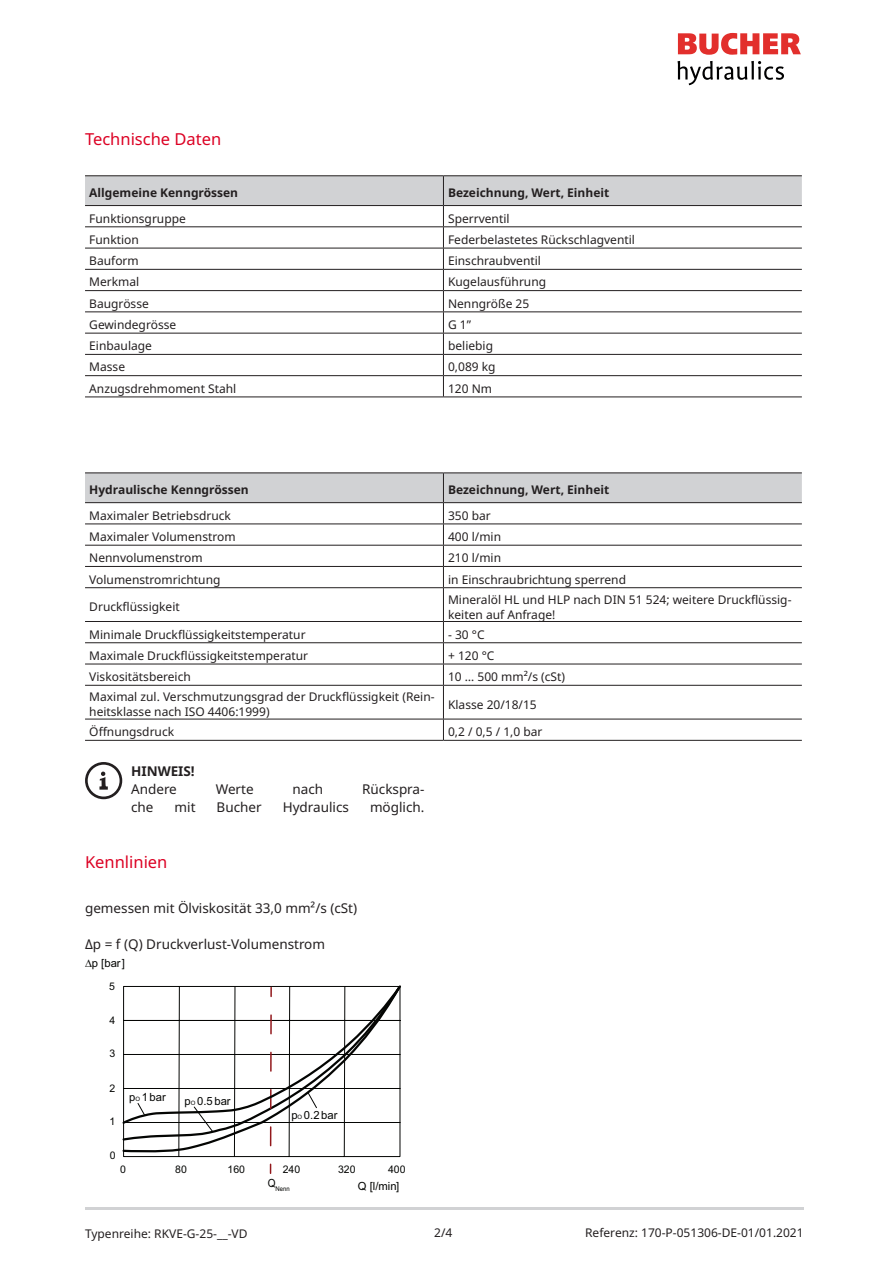
<style>
.page{position:relative;width:893px;height:1263px;background:#fff}
.page>*{position:absolute;margin:0;border:0;box-sizing:border-box;transform-origin:0 0}
.t1{font:16.5px "Noto Sans";color:#dc0023}
.picture_H1{font:13.5px "Noto Sans";color:#231f20}
.text{font:13.5px "Noto Sans";color:#231f20}
.picture_H1_bold{font:700 13.5px "Noto Sans";color:#231f20}
.table_text{font:12px/15px "Noto Sans";color:#231f20}
.H_1_table{font:700 12px "Noto Sans";color:#231f20}
.reference{font:12px "Noto Sans";color:#231f20}
.date{font:12px "Noto Sans";color:#231f20}
.page_nuber{font:12px "Noto Sans";color:#231f20}
.t2{font:11.25px "Arial";color:#040503}
.t3{font:10.5px "Arial";color:#040503}
.t4{font:6.6px "Arial";color:#040503;scale:.9 1}
.s1{font-size:6px}
</style>
<div class="page">
<svg style="left:678px;top:33px;width:123px;height:22px"></svg>
<svg style="left:677px;top:61px;width:107px;height:24px"></svg>
<hr style="left:85px;top:1208px;width:719px;height:2px;background:#d1d2d4">
<hr style="left:443px;top:396px;width:359px;height:1px;background:#231f20">
<svg style="left:85px;top:176px;width:717px;height:220px"></svg>
<hr style="left:85px;top:175px;width:358px;height:1px;background:#231f20">
<hr style="left:443px;top:175px;width:359px;height:1px;background:#231f20">
<hr style="left:85px;top:205px;width:358px;height:1px;background:#231f20">
<hr style="left:443px;top:205px;width:359px;height:1px;background:#231f20">
<hr style="left:85px;top:226px;width:358px;height:1px;background:#231f20">
<hr style="left:85px;top:248px;width:358px;height:1px;background:#231f20">
<hr style="left:85px;top:269px;width:358px;height:1px;background:#231f20">
<hr style="left:85px;top:290px;width:358px;height:1px;background:#231f20">
<hr style="left:85px;top:311px;width:358px;height:1px;background:#231f20">
<hr style="left:85px;top:333px;width:358px;height:1px;background:#231f20">
<hr style="left:85px;top:354px;width:358px;height:1px;background:#231f20">
<hr style="left:85px;top:375px;width:358px;height:1px;background:#231f20">
<hr style="left:85px;top:396px;width:358px;height:1px;background:#231f20">
<svg style="left:85px;top:588px;width:717px;height:152px"></svg>
<hr style="left:443px;top:587px;width:359px;height:1px;background:#231f20">
<hr style="left:443px;top:588px;width:1px;height:33px;background:#231f20">
<hr style="left:443px;top:621px;width:359px;height:1px;background:#231f20">
<hr style="left:443px;top:642px;width:359px;height:1px;background:#231f20">
<hr style="left:443px;top:664px;width:359px;height:1px;background:#231f20">
<svg style="left:443px;top:622px;width:1px;height:63px"></svg>
<hr style="left:443px;top:685px;width:359px;height:1px;background:#231f20">
<hr style="left:443px;top:686px;width:1px;height:33px;background:#231f20">
<hr style="left:443px;top:719px;width:359px;height:1px;background:#231f20">
<svg style="left:443px;top:719px;width:1px;height:21px"></svg>
<hr style="left:443px;top:740px;width:359px;height:1px;background:#231f20">
<svg style="left:85px;top:473px;width:717px;height:114px"></svg>
<hr style="left:85px;top:472px;width:358px;height:1px;background:#231f20">
<hr style="left:443px;top:472px;width:359px;height:1px;background:#231f20">
<hr style="left:85px;top:502px;width:358px;height:1px;background:#231f20">
<hr style="left:443px;top:502px;width:359px;height:1px;background:#231f20">
<hr style="left:85px;top:523px;width:358px;height:1px;background:#231f20">
<hr style="left:85px;top:545px;width:358px;height:1px;background:#231f20">
<hr style="left:85px;top:566px;width:358px;height:1px;background:#231f20">
<hr style="left:85px;top:587px;width:358px;height:1px;background:#231f20">
<hr style="left:85px;top:621px;width:358px;height:1px;background:#231f20">
<hr style="left:85px;top:642px;width:358px;height:1px;background:#231f20">
<hr style="left:85px;top:664px;width:358px;height:1px;background:#231f20">
<hr style="left:85px;top:685px;width:358px;height:1px;background:#231f20">
<hr style="left:85px;top:719px;width:358px;height:1px;background:#231f20">
<hr style="left:85px;top:740px;width:358px;height:1px;background:#231f20">
<svg style="left:85px;top:762px;width:37px;height:37px"></svg>
<svg style="left:122px;top:985px;width:279px;height:172px"></svg>
<h2 class="t1" style="left:85px;top:128px;width:138px">Technische Daten</h2>
<p class="H_1_table" style="left:89px;top:184px;width:150px">Allgemeine Kenngrössen</p>
<p class="H_1_table" style="left:448px;top:184px;width:163px">Bezeichnung, Wert, Einheit</p>
<p class="table_text" style="left:89px;top:211px;width:98px">Funktionsgruppe</p>
<p class="table_text" style="left:448px;top:211px;width:63px">Sperrventil</p>
<p class="table_text" style="left:89px;top:232px;width:51px">Funktion</p>
<p class="table_text" style="left:448px;top:232px;width:188px">Federbelastetes Rückschlagventil</p>
<p class="table_text" style="left:89px;top:254px;width:51px">Bauform</p>
<p class="table_text" style="left:448px;top:254px;width:94px">Einschraubventil</p>
<p class="table_text" style="left:89px;top:275px;width:52px">Merkmal</p>
<p class="table_text" style="left:448px;top:275px;width:100px">Kugelausführung</p>
<p class="table_text" style="left:89px;top:296px;width:61px">Baugrösse</p>
<p class="table_text" style="left:448px;top:296px;width:83px">Nenngröße 25</p>
<p class="table_text" style="left:89px;top:317px;width:88px">Gewindegrösse</p>
<p class="table_text" style="left:448px;top:317px;width:25px">G 1”</p>
<p class="table_text" style="left:89px;top:339px;width:64px">Einbaulage</p>
<p class="table_text" style="left:448px;top:339px;width:46px">beliebig</p>
<p class="table_text" style="left:89px;top:360px;width:37px">Masse</p>
<p class="table_text" style="left:448px;top:360px;width:49px">0,089 kg</p>
<p class="table_text" style="left:89px;top:381px;width:149px">Anzugsdrehmoment Stahl</p>
<p class="table_text" style="left:448px;top:381px;width:46px">120 Nm</p>
<p class="H_1_table" style="left:89px;top:481px;width:161px">Hydraulische Kenngrössen</p>
<p class="H_1_table" style="left:448px;top:481px;width:163px">Bezeichnung, Wert, Einheit</p>
<p class="table_text" style="left:89px;top:508px;width:143px">Maximaler Betriebsdruck</p>
<p class="table_text" style="left:448px;top:508px;width:44px">350 bar</p>
<p class="table_text" style="left:89px;top:529px;width:148px">Maximaler Volumenstrom</p>
<p class="table_text" style="left:448px;top:529px;width:55px">400 l/min</p>
<p class="table_text" style="left:89px;top:551px;width:115px">Nennvolumenstrom</p>
<p class="table_text" style="left:448px;top:551px;width:55px">210 l/min</p>
<p class="table_text" style="left:89px;top:572px;width:133px">Volumenstromrichtung</p>
<p class="table_text" style="left:448px;top:572px;width:180px">in Einschraubrichtung sperrend</p>
<p class="table_text" style="left:89px;top:599px;width:92px">Druckflüssigkeit</p>
<p class="table_text" style="left:448px;top:592px;width:345px">Mineralöl HL und HLP nach DIN 51 524; weitere Druckflüssig&shy;keiten auf Anfrage!</p>
<p class="table_text" style="left:89px;top:627px;width:218px">Minimale Druckflüssigkeitstemperatur</p>
<p class="table_text" style="left:448px;top:627px;width:38px">- 30 °C</p>
<p class="table_text" style="left:89px;top:648px;width:220px">Maximale Druckflüssigkeitstemperatur</p>
<p class="table_text" style="left:448px;top:648px;width:48px">+ 120 °C</p>
<p class="table_text" style="left:89px;top:669px;width:103px">Viskositätsbereich</p>
<p class="table_text" style="left:448px;top:669px;width:119px">10 … 500 mm²/s (cSt)</p>
<p class="table_text" style="left:89px;top:689px;width:347px">Maximal zul. Verschmutzungsgrad der Druckflüssigkeit (Rein&shy;heitsklasse nach ISO 4406:1999)</p>
<p class="table_text" style="left:448px;top:697px;width:90px">Klasse 20/18/15</p>
<p class="table_text" style="left:89px;top:724px;width:86px">Öffnungsdruck</p>
<p class="table_text" style="left:448px;top:724px;width:96px">0,2 / 0,5 / 1,0 bar</p>
<p class="picture_H1_bold" style="left:131px;top:762px;width:65px">HINWEIS!</p>
<p class="text" style="left:131px;top:780px;width:47px">Andere</p>
<p class="text" style="left:216px;top:780px;width:39px">Werte</p>
<p class="text" style="left:293px;top:780px;width:32px">nach</p>
<p class="text" style="left:362px;top:780px;width:64px">Rückspra-</p>
<p class="text" style="left:131px;top:798px;width:24px">che</p>
<p class="text" style="left:175px;top:798px;width:22px">mit</p>
<p class="text" style="left:217px;top:798px;width:47px">Bucher</p>
<p class="text" style="left:283px;top:798px;width:68px">Hydraulics</p>
<p class="text" style="left:370px;top:798px;width:56px">möglich.</p>
<h2 class="t1" style="left:85px;top:850px;width:84px">Kennlinien</h2>
<p class="picture_H1" style="left:85px;top:898px;width:274px">gemessen mit Ölviskosität 33,0 mm²/s (cSt)</p>
<p class="picture_H1" style="left:85px;top:934px;width:242px">Δp = f (Q) Druckverlust-Volumenstrom</p>
<p class="t2" style="left:85px;top:955px;width:41px">∆p [bar]</p>
<p class="t3" style="left:109px;top:979px;width:7px">5</p>
<p class="t3" style="left:109px;top:1012px;width:7px">4</p>
<p class="t3" style="left:109px;top:1046px;width:7px">3</p>
<p class="t3" style="left:110px;top:1081px;width:7px">2</p>
<p class="t3" style="left:110px;top:1114px;width:7px">1</p>
<p class="t3" style="left:110px;top:1148px;width:7px">0</p>
<p class="t3" style="left:120px;top:1162px;width:7px">0</p>
<p class="t3" style="left:175px;top:1162px;width:13px">80</p>
<p class="t3" style="left:228px;top:1162px;width:19px">160</p>
<p class="t3" style="left:283px;top:1162px;width:19px">240</p>
<p class="t3" style="left:338px;top:1162px;width:19px">320</p>
<p class="t3" style="left:388px;top:1162px;width:19px">400</p>
<p class="t4" style="left:268px;top:1184px;width:26px"><sup>Q</sup>Nenn</p>
<p class="t2" style="left:129px;top:1089px;width:38px">p<span class="s1">O</span> 1 bar</p>
<p class="t2" style="left:185px;top:1093px;width:48px">p<span class="s1">O</span> 0.5 bar</p>
<p class="t2" style="left:291px;top:1107px;width:48px">p<span class="s1">O</span> 0.2 bar</p>
<p class="t2" style="left:358px;top:1178px;width:43px">Q [l/min]</p>
<p class="date" style="left:85px;top:1225px;width:164px">Typenreihe: RKVE-G-25-__-VD</p>
<p class="page_nuber" style="left:434px;top:1224px;width:20px">2/4</p>
<p class="reference" style="left:585px;top:1224px;width:220px">Referenz: 170-P-051306-DE-01/01.2021</p>
</div>
